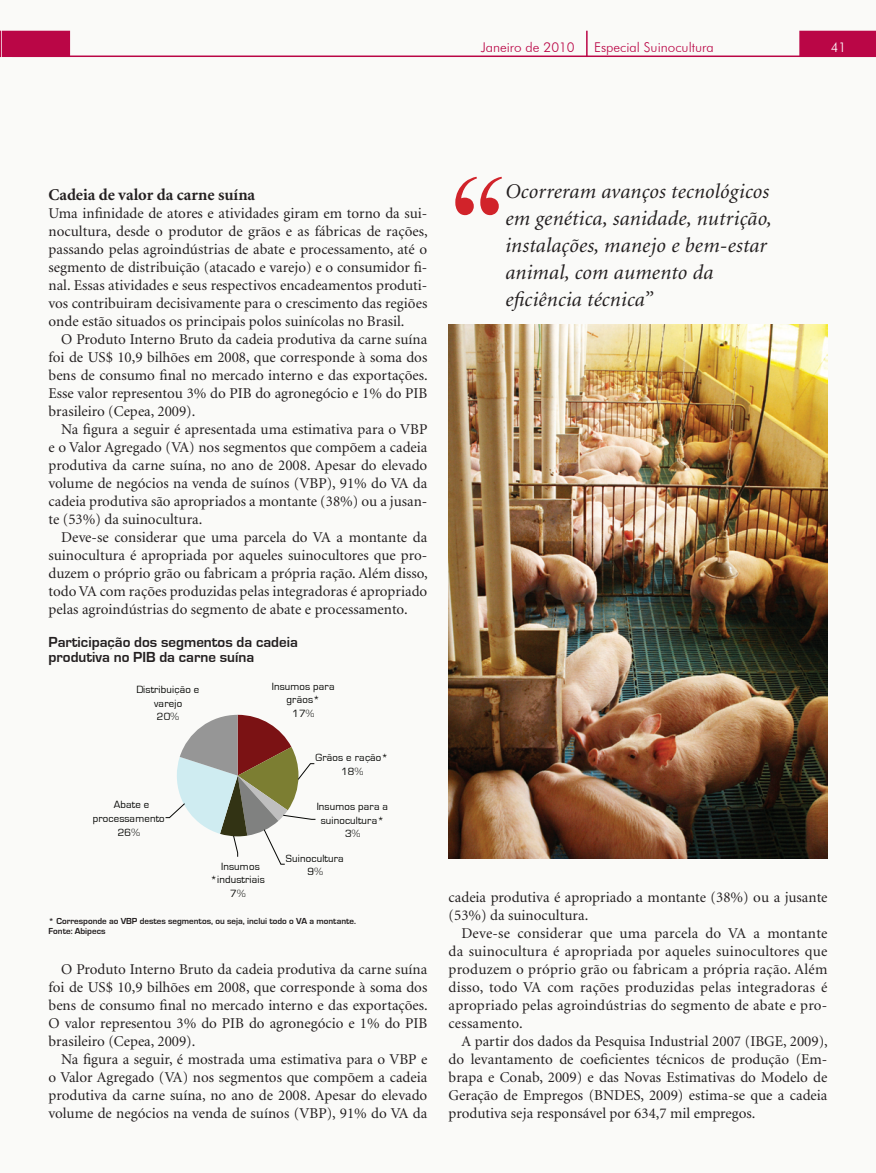
<style>
.page{position:relative;width:876px;height:1173px;background:#fff}
.page>*{position:absolute;margin:0;border:0;box-sizing:border-box;transform-origin:0 0}
.t1{font:150px "Bask Old Face";color:#d1232a}
.t2{font:italic 21px/27px "Minion";letter-spacing:.01em;color:#231f20}
.t3{font:700 16.5px "Minion";color:#231f20}
.t4{font:15px/18px "Minion";color:#231f20;text-align:justify}
.t5{font:700 15px/15px "Eurostile";color:#231f20}
.t6{font:300 13.5px "Futura BT";color:#ba0646}
.t7{font:300 13.5px "Futura BT";color:#fff}
.t8{font:10.8px/13.6px "Eurostile";letter-spacing:.015em;color:#040503;text-align:center}
.t9{font:700 9px/9.8px "Eurostile";color:#231f20}
</style>
<div class="page">
<hr style="left:0;top:0;width:2px;height:1173px;background:#fafaf8">
<svg style="left:0;top:31px;width:2px;height:26px"></svg>
<div style="left:2px;top:0;width:873px;height:1173px;background:#fafaf8"></div>
<div style="left:799px;top:31px;width:76px;height:25px;background:#ba0646"></div>
<hr style="left:12px;top:56px;width:863px;height:1px;background:#ba0646">
<svg style="left:586px;top:31px;width:1px;height:25px"></svg>
<div style="left:2px;top:31px;width:67px;height:25px;background:#ba0646"></div>
<svg style="left:165px;top:715px;width:150px;height:150px"></svg>
<img style="left:448px;top:325px;width:379px;height:533px">
<p class="t6" style="left:480px;top:39px;width:95px">Janeiro de 2010</p>
<p class="t6" style="left:594px;top:39px;width:121px">Especial Suinocultura</p>
<p class="t7" style="left:830px;top:39px;width:17px">41</p>
<p class="t3" style="left:49px;top:186px;width:208px">Cadeia de valor da carne suína</p>
<p class="t4" style="left:49px;top:205px;width:380px">Uma infinidade de atores e atividades giram em torno da sui&shy;nocultura, desde o produtor de grãos e as fábricas de rações, passando pelas agroindústrias de abate e processamento, até o segmento de distribuição (atacado e varejo) e o consumidor fi&shy;nal. Essas atividades e seus respectivos encadeamentos produti&shy;vos contribuiram decisivamente para o crescimento das regiões onde estão situados os principais polos suinícolas no Brasil.</p>
<p class="t4" style="left:49px;top:331px;width:380px;text-indent:13px">O Produto Interno Bruto da cadeia produtiva da carne suína foi de US$ 10,9 bilhões em 2008, que corresponde à soma dos bens de consumo final no mercado interno e das exportações.<br>Esse valor representou 3% do PIB do agronegócio e 1% do PIB brasileiro (Cepea, 2009).</p>
<p class="t4" style="left:49px;top:421px;width:380px;text-indent:13px">Na figura a seguir é apresentada uma estimativa para o VBP e o Valor Agregado (VA) nos segmentos que compõem a cadeia produtiva da carne suína, no ano de 2008. Apesar do elevado volume de negócios na venda de suínos (VBP), 91% do VA da cadeia produtiva são apropriados a montante (38%) ou a jusan&shy;te (53%) da suinocultura.</p>
<p class="t4" style="left:49px;top:529px;width:380px;text-indent:13px">Deve-se considerar que uma parcela do VA a montante da suinocultura é apropriada por aqueles suinocultores que pro&shy;duzem o próprio grão ou fabricam a própria ração. Além disso, todo VA com rações produzidas pelas integradoras é apropriado pelas agroindústrias do segmento de abate e processamento.</p>
<p class="t5" style="left:49px;top:635px;width:251px">Participação dos segmentos da cadeia produtiva no PIB</p>
<p class="t5" style="left:159px;top:650px;width:96px">da carne suína</p>
<p class="t8" style="left:136px;top:683px;width:64px">Distribuição e varejo<br>20%</p>
<p class="t8" style="left:93px;top:798px;width:73px">Abate e processamento<br>26%</p>
<p class="t8" style="left:272px;top:679px;width:64px">Insumos para grãos*<br>17%</p>
<p class="t8" style="left:315px;top:751px;width:74px">Grãos e ração*<br>18%</p>
<p class="t8" style="left:316px;top:800px;width:73px">Insumos para a suinocultura*<br>3%</p>
<p class="t8" style="left:210px;top:859px;width:56px">Insumos *industriais<br>7%</p>
<p class="t8" style="left:286px;top:851px;width:59px">Suinocultura<br>9%</p>
<p class="t9" style="left:49px;top:916px;width:309px">* Corresponde ao VBP destes segmentos, ou seja, inclui todo o VA a montante.<br>Fonte: Abipecs</p>
<p class="t4" style="left:49px;top:961px;width:380px;text-indent:13px">O Produto Interno Bruto da cadeia produtiva da carne suína foi de US$ 10,9 bilhões em 2008, que corresponde à soma dos bens de consumo final no mercado interno e das exportações.<br>O valor representou 3% do PIB do agronegócio e 1% do PIB brasileiro (Cepea, 2009).</p>
<p class="t4" style="left:49px;top:1051px;width:380px;text-indent:13px">Na figura a seguir, é mostrada uma estimativa para o VBP e o Valor Agregado (VA) nos segmentos que compõem a cadeia produtiva da carne suína, no ano de 2008. Apesar do elevado volume de negócios na venda de suínos (VBP), 91% do VA da</p>
<h1 class="t1" style="left:448px;top:147px;width:62px">“</h1>
<h2 class="t2" style="left:505px;top:179px;width:268px">Ocorreram avanços tecnológicos em genética, sanidade, nutrição, instalações, manejo e bem-estar animal, com aumento da</h2>
<h2 class="t2" style="left:505px;top:287px;width:149px">eficiência técnica”</h2>
<p class="t4" style="left:448px;top:889px;width:380px">cadeia produtiva é apropriado a montante (38%) ou a jusante (53%) da suinocultura.</p>
<p class="t4" style="left:448px;top:925px;width:380px;text-indent:13px">Deve-se considerar que uma parcela do VA a montante da suinocultura é apropriada por aqueles suinocultores que produzem o próprio grão ou fabricam a própria ração. Além disso, todo VA com rações produzidas pelas integradoras é apropriado pelas agroindústrias do segmento de abate e pro&shy;cessamento.</p>
<p class="t4" style="left:448px;top:1033px;width:380px;text-indent:13px">A partir dos dados da Pesquisa Industrial 2007 (IBGE, 2009), do levantamento de coeficientes técnicos de produção (Em&shy;brapa e Conab, 2009) e das Novas Estimativas do Modelo de Geração de Empregos (BNDES, 2009) estima-se que a cadeia produtiva seja responsável por 634,7 mil empregos.</p>
</div>
